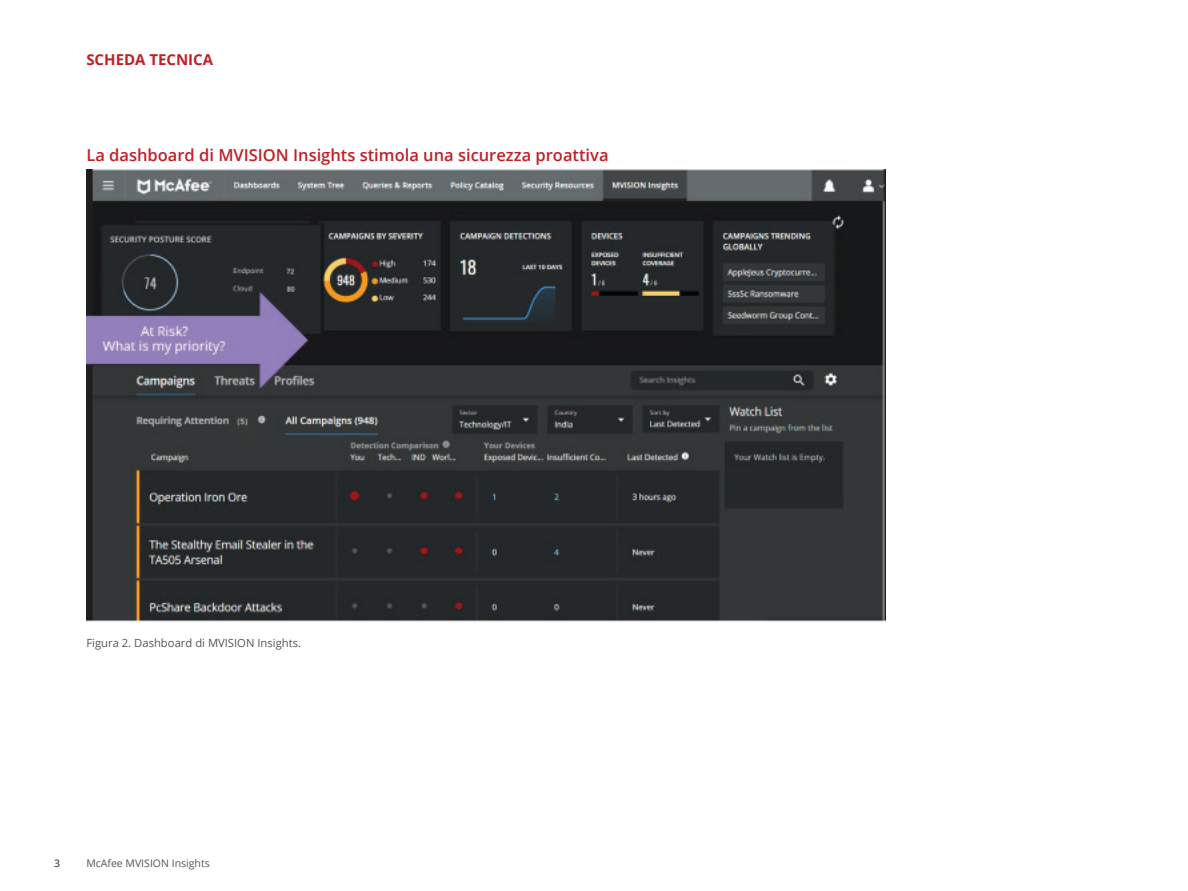
<style>
.page{position:relative;width:1188px;height:891px;background:#fff}
.page>*{position:absolute;margin:0;border:0;box-sizing:border-box;transform-origin:0 0}
.t1{font:600 16.5px "Open Sans";color:#c02025}
.t2{font:700 15px "Open Sans";color:#c02025}
.t3{font:11.25px "Open Sans";color:#53565a}
.t4{font:10.5px "Open Sans";color:#53565a}
.t5{font:600 10.5px "Open Sans";color:#53565a}
</style>
<div class="page">
<img style="left:86px;top:170px;width:800px;height:452px">
<p class="t2" style="left:86px;top:49px;width:128px">SCHEDA TECNICA</p>
<p class="t1" style="left:86px;top:144px;width:524px">La dashboard di MVISION Insights stimola una sicurezza proattiva</p>
<p class="t3" style="left:86px;top:635px;width:216px">Figura 2. Dashboard di MVISION Insights.</p>
<p class="t5" style="left:54px;top:856px;width:7px">3</p>
<p class="t4" style="left:86px;top:856px;width:125px">McAfee MVISION Insights</p>
</div>
